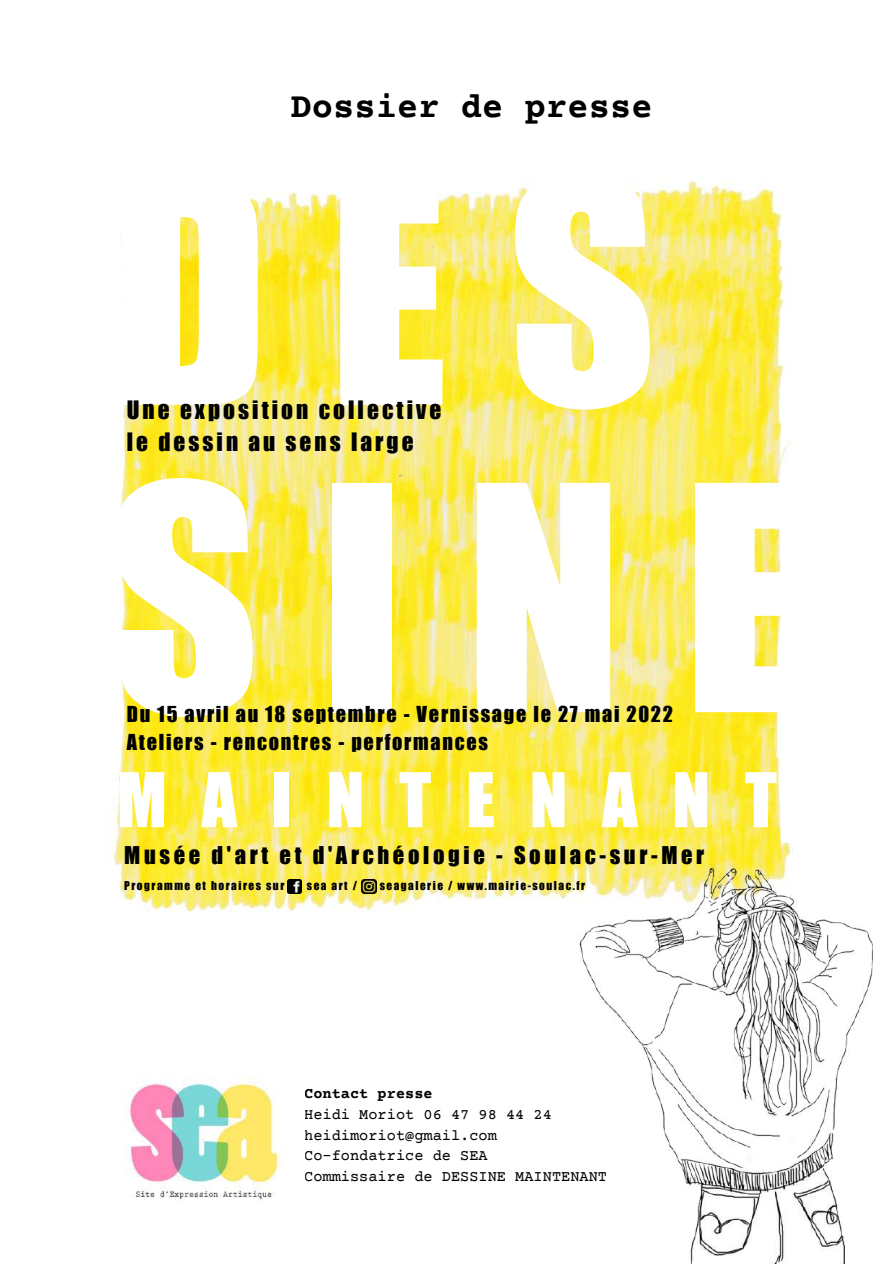
<style>
.page{position:relative;width:894px;height:1264px;background:#fff}
.page>*{position:absolute;margin:0;border:0;box-sizing:border-box;transform-origin:0 0}
.t1{font:289.95px "Impact";color:#fff}
.t2{font:286.65px "Impact";color:#fff}
.t3{font:69.6px "Impact";letter-spacing:.5em;color:#fff}
.t4{font:700 35.55px "Courier Prime";color:#000}
.t5{font:23.25px/32px "Impact";letter-spacing:.13em;color:#000}
.t6{font:22.5px "Impact";letter-spacing:.165em;color:#000}
.t7{font:20.25px/27.8px "Impact";letter-spacing:.085em;color:#000}
.t8{font:15.3px/20.7px "Courier Prime";color:#000}
.t9{font:700 15.3px "Courier Prime";color:#000}
.t10{font:11.25px "Impact";letter-spacing:.135em;color:#000}
</style>
<div class="page">
<img style="left:113px;top:180px;width:676px;height:732px">
<img style="left:482px;top:816px;width:390px;height:447px">
<img style="left:126px;top:1078px;width:161px;height:122px">
<img style="left:287px;top:879px;width:15px;height:14px">
<img style="left:361px;top:879px;width:15px;height:14px">
<h3 class="t4" style="left:290px;top:93px;width:363px">Dossier de presse</h3>
<h2 class="t2" style="left:109px;top:116px;width:548px">DES</h2>
<h3 class="t5" style="left:127px;top:393px;width:316px">Une exposition collective le dessin au sens large</h3>
<h1 class="t1" style="left:109px;top:420px;width:695px">SINE</h1>
<h3 class="t7" style="left:127px;top:700px;width:547px">Du 15 avril au 18 septembre - Vernissage le 27 mai 2022<br>Ateliers - rencontres - performances</h3>
<h3 class="t3" style="left:117px;top:757px;width:661px">MAINTENANT</h3>
<h3 class="t6" style="left:124px;top:840px;width:581px">Musée d'art et d'Archéologie - Soulac-sur-Mer</h3>
<p class="t10" style="left:124px;top:879px;width:161px">Programme et horaires sur</p>
<p class="t10" style="left:307px;top:879px;width:52px">sea art /</p>
<p class="t10" style="left:379px;top:879px;width:207px">seagalerie / www.mairie-soulac.fr</p>
<p class="t9" style="left:304px;top:1087px;width:130px">Contact presse</p>
<p class="t8" style="left:304px;top:1105px;width:304px">Heidi Moriot 06 47 98 44 24 heidimoriot@gmail.com<br>Co-fondatrice de SEA<br>Commissaire de DESSINE MAINTENANT</p>
</div>
